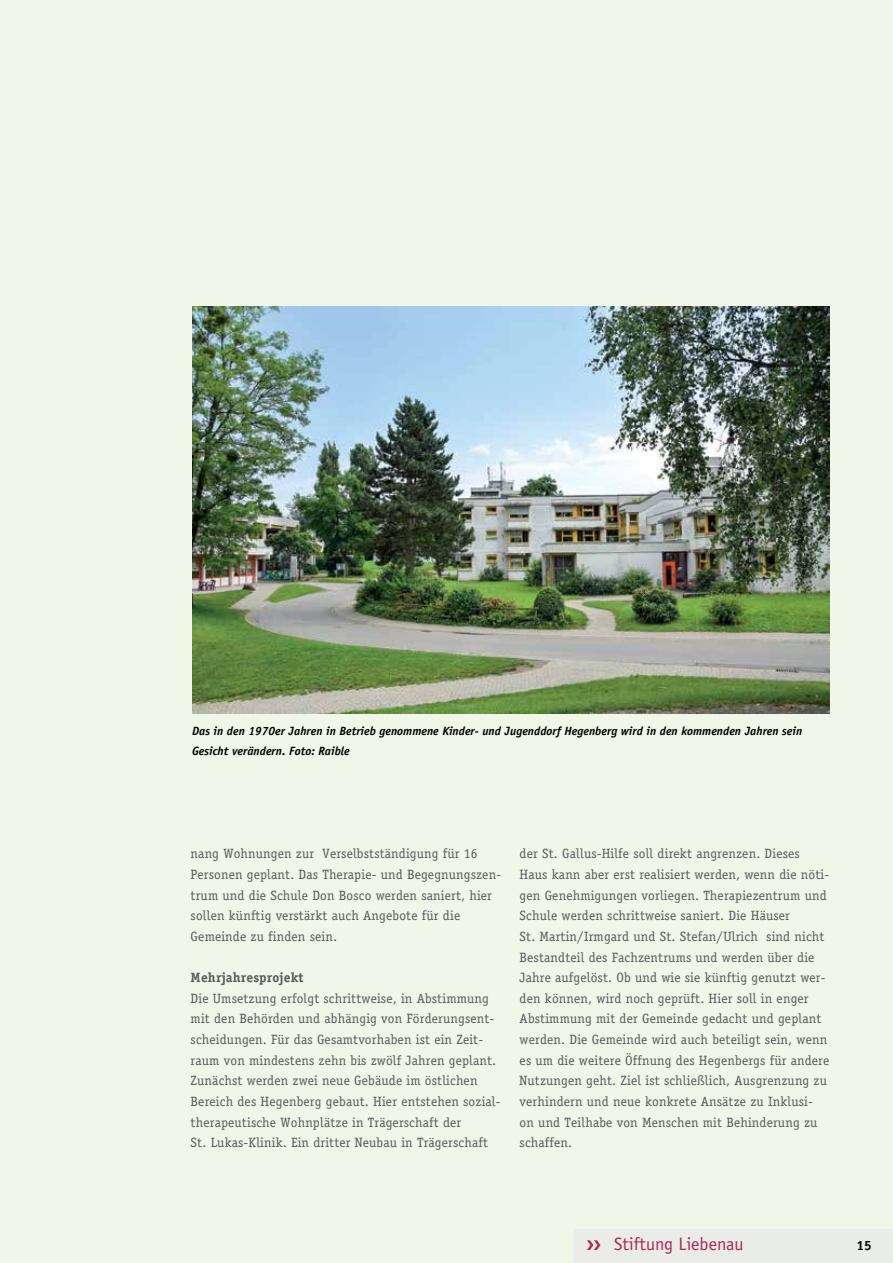
<style>
.page{position:relative;width:893px;height:1263px;background:#f0f7e8}
.page>*{position:absolute;margin:0;border:0;box-sizing:border-box;transform-origin:0 0}
.t1{font:18px "Officina Sans Std";color:#ae2856}
.t2{font:13.5px/20.7px "Officina Serif Std";letter-spacing:.01em;color:#58595b}
.t3{font:700 13.5px "Officina Serif Std";letter-spacing:.01em;color:#58595b}
.t4{font:700 13.5px "Officina Sans Std";color:#000}
.t5{font:italic 700 12px/20.5px "Officina Sans Std";color:#000}
</style>
<div class="page">
<div style="left:574px;top:1229px;width:319px;height:34px;background:#e6e7e8"></div>
<img style="left:192px;top:307px;width:637px;height:407px">
<p class="t5" style="left:192px;top:720px;width:612px">Das in den 1970er Jahren in Betrieb genommene Kinder- und Jugenddorf Hegenberg wird in den kommenden Jahren sein<br>Gesicht verändern. Foto: Raible</p>
<p class="t2" style="left:191px;top:843px;width:312px">nang Wohnungen zur Verselbstständigung für 16<br>Personen geplant. Das Therapie- und Begegnungszen&shy;trum und die Schule Don Bosco werden saniert, hier sollen künftig verstärkt auch Angebote für die Gemeinde zu finden sein.</p>
<p class="t3" style="left:191px;top:969px;width:114px">Mehrjahresprojekt</p>
<p class="t2" style="left:191px;top:988px;width:311px">Die Umsetzung erfolgt schrittweise, in Abstimmung mit den Behörden und abhängig von Förderungsent&shy;scheidungen. Für das Gesamtvorhaben ist ein Zeit&shy;raum von mindestens zehn bis zwölf Jahren geplant.<br>Zunächst werden zwei neue Gebäude im östlichen Bereich des Hegenberg gebaut. Hier entstehen sozial&shy;therapeutische Wohnplätze in Trägerschaft der<br>St. Lukas-Klinik. Ein dritter Neubau in Trägerschaft</p>
<p class="t2" style="left:520px;top:843px;width:311px">der St. Gallus-Hilfe soll direkt angrenzen. Dieses Haus kann aber erst realisiert werden, wenn die nöti&shy;gen Genehmigungen vorliegen. Therapiezentrum und Schule werden schrittweise saniert. Die Häuser<br>St. Martin/Irmgard und St. Stefan/Ulrich sind nicht Bestandteil des Fachzentrums und werden über die Jahre aufgelöst. Ob und wie sie künftig genutzt wer&shy;den können, wird noch geprüft. Hier soll in enger Abstimmung mit der Gemeinde gedacht und geplant werden. Die Gemeinde wird auch beteiligt sein, wenn es um die weitere Öffnung des Hegenbergs für andere Nutzungen geht. Ziel ist schließlich, Ausgrenzung zu verhindern und neue konkrete Ansätze zu Inklusi&shy;on und Teilhabe von Menschen mit Behinderung zu schaffen.</p>
<h1 class="t1" style="left:614px;top:1233px;width:131px">Stiftung Liebenau</h1>
<p class="t4" style="left:857px;top:1237px;width:17px">15</p>
</div>
